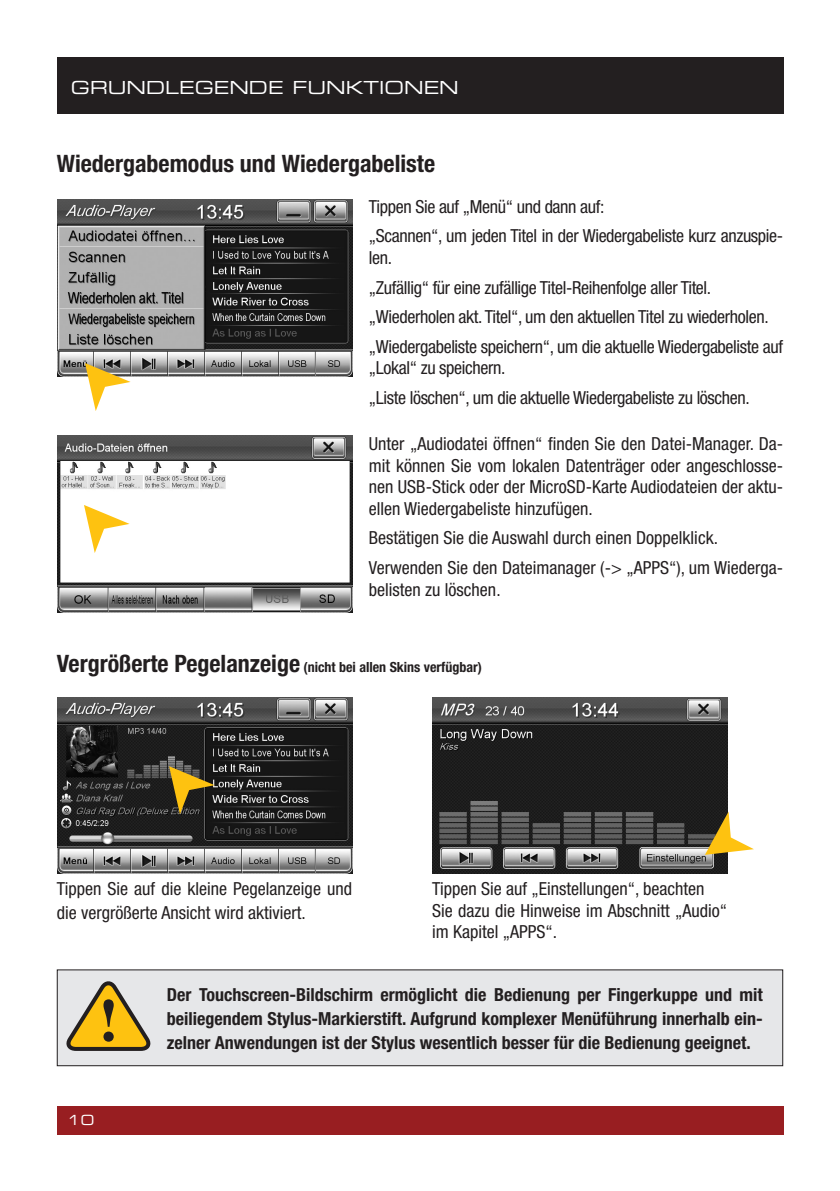
<style>
.page{position:relative;width:840px;height:1191px;background:#fff}
.page>*{position:absolute;margin:0;border:0;box-sizing:border-box;transform-origin:0 0}
.t1{font:700 condensed 24px "Helvetica Neue";color:#231f20}
.t2{font:condensed 18px/29.6px "Helvetica Neue";letter-spacing:-.02em;color:#231f20}
.t3{font:condensed 18px/21.6px "Helvetica Neue";color:#231f20}
.t4{font:700 condensed 18px/24px "Helvetica Neue";color:#231f20;text-align:justify}
.t5{font:18px "Eurostile Extended Two";color:#fff}
.t6{font:700 condensed 14px "Helvetica Neue";color:#231f20}
.t7{font:14px "Eurostile Extended Two";color:#fff}
.s1{font-size:24px}
</style>
<div class="page">
<div style="left:57px;top:1106px;width:725px;height:28px;background:#981e21"></div>
<div style="left:57px;top:57px;width:725px;height:56px;background:#231f20"></div>
<img style="left:57px;top:199px;width:295px;height:177px">
<svg style="left:85px;top:363px;width:45px;height:48px"></svg>
<img style="left:57px;top:436px;width:295px;height:177px">
<svg style="left:84px;top:505px;width:45px;height:48px"></svg>
<img style="left:57px;top:697px;width:295px;height:177px">
<svg style="left:169px;top:766px;width:45px;height:48px;background:#6f5c21"></svg>
<img style="left:432px;top:697px;width:294px;height:177px">
<svg style="left:704px;top:811px;width:49px;height:44px"></svg>
<div style="left:56px;top:969px;width:727px;height:97px;background:#e6e7e9"></div>
<svg style="left:66px;top:976px;width:90px;height:77px;background:#cdb87b"></svg>
<p class="t5" style="left:71px;top:75px;width:389px">GRUNDLEGENDE FUNKTIONEN</p>
<h1 class="t1" style="left:57px;top:149px;width:380px">Wiedergabemodus und Wiedergabeliste</h1>
<p class="t2" style="left:369px;top:191px;width:415px">Tippen Sie auf „Menü“ und dann auf:<br>„Scannen“, um jeden Titel in der Wiedergabeliste kurz anzuspie-</p>
<p class="t2" style="left:369px;top:243px;width:415px">len.<br>„Zufällig“ für eine zufällige Titel-Reihenfolge aller Titel. „Wiederholen akt. Titel“, um den aktuellen Titel zu wiederholen. „Wiedergabeliste speichern“, um die aktuelle Wiedergabeliste auf</p>
<p class="t2" style="left:369px;top:353px;width:382px">„Lokal“ zu speichern.<br>„Liste löschen“, um die aktuelle Wiedergabeliste zu löschen.</p>
<p class="t2" style="left:369px;top:432px;width:415px;line-height:21.6px;text-align:justify">Unter „Audiodatei öffnen“ finden Sie den Datei-Manager. Da&shy;mit können Sie vom lokalen Datenträger oder angeschlosse&shy;nen USB-Stick oder der MicroSD-Karte Audiodateien der aktu&shy;ellen Wiedergabeliste hinzufügen.</p>
<p class="t3" style="left:369px;top:523px;width:415px;line-height:29.6px">Bestätigen Sie die Auswahl durch einen Doppelklick.<br>Verwenden Sie den Dateimanager (-&gt; „APPS“), um Wiederga-</p>
<p class="t3" style="left:369px;top:578px;width:133px">belisten zu löschen.</p>
<p class="t6" style="left:57px;top:658px;width:426px"><span class="s1">Vergrößerte Pegelanzeige</span> (nicht bei allen Skins verfügbar)</p>
<p class="t3" style="left:57px;top:876px;width:297px;line-height:24px">Tippen Sie auf die kleine Pegelanzeige und die vergrößerte Ansicht wird aktiviert.</p>
<p class="t3" style="left:432px;top:877px;width:296px">Tippen Sie auf „Einstellungen“, beachten<br>Sie dazu die Hinweise im Abschnitt „Audio“ im Kapitel „APPS“.</p>
<p class="t7" style="left:67px;top:1110px;width:28px">10</p>
<p class="t4" style="left:167px;top:982px;width:597px">Der Touchscreen-Bildschirm ermöglicht die Bedienung per Fingerkuppe und mit beiliegendem Stylus-Markierstift. Aufgrund komplexer Menüführung innerhalb ein&shy;zelner Anwendungen ist der Stylus wesentlich besser für die Bedienung geeignet.</p>
</div>
